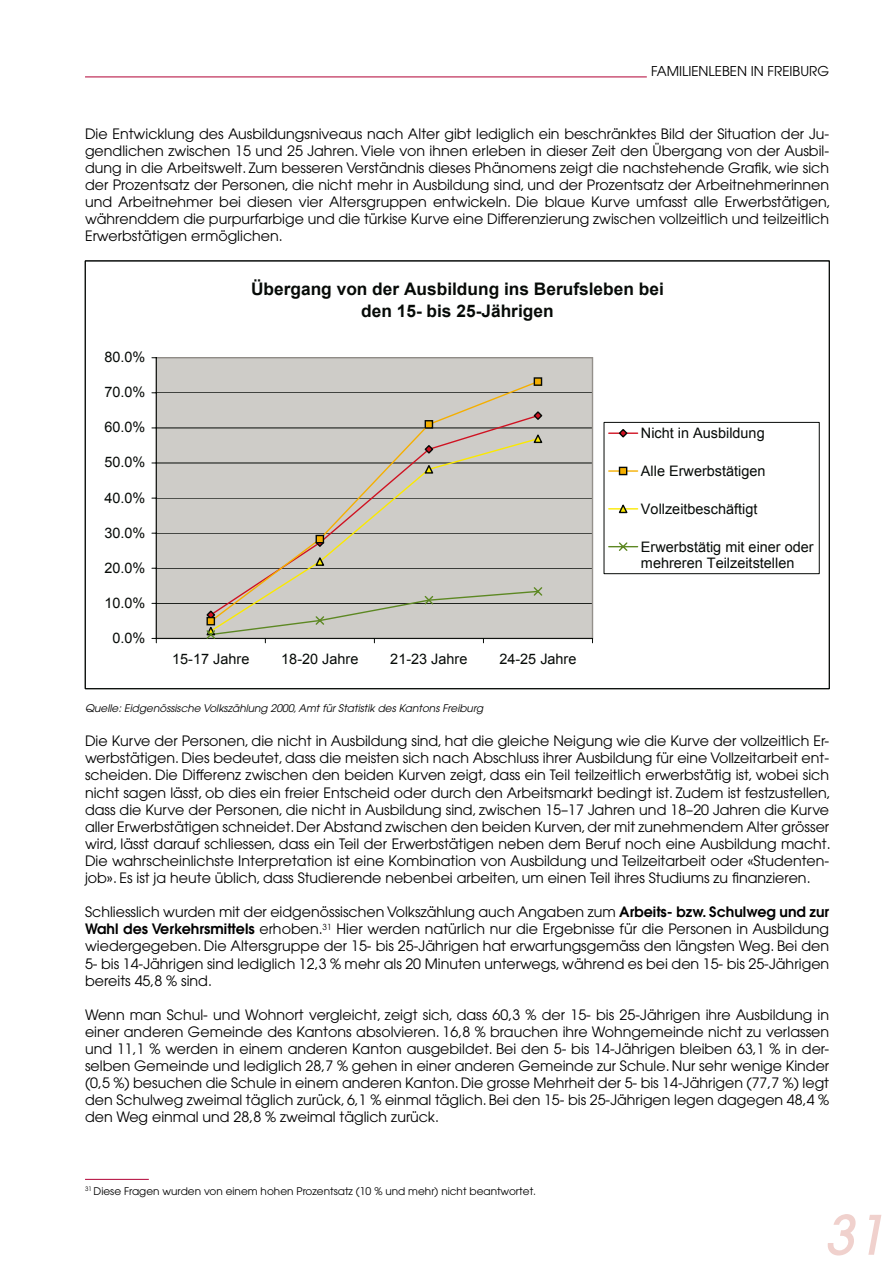
<style>
.page{position:relative;width:893px;height:1263px;background:#fff}
.page>*{position:absolute;margin:0;border:0;box-sizing:border-box;transform-origin:0 0}
.t1{font:italic 500 54px "Avant Garde";color:#f0d1cd}
.t2{font:700 17.25px/21.8px "Arial";color:#060a07;text-align:center}
.t3{font:14.4px/16.5px "Arial";color:#060a07}
.t4{font:14.25px/17.1px "Avant Garde";color:#000;text-align:justify}
.t5{font:13.5px "Avant Garde";color:#000}
.t6{font:10.5px "Avant Garde";color:#000}
.t7{font:italic 10.5px "Avant Garde";color:#000}
.s1{font-weight:600}
</style>
<div class="page">
<hr style="left:85px;top:1179px;width:64px;height:1px;background:#b10034">
<hr style="left:85px;top:77px;width:562px;height:1px;background:#b10034">
<div style="left:156px;top:358px;width:436px;height:280px;background:#ceccc8"></div>
<hr style="left:156px;top:603px;width:436px;height:1px;background:#060a07">
<hr style="left:156px;top:568px;width:436px;height:1px;background:#060a07">
<hr style="left:156px;top:533px;width:436px;height:1px;background:#060a07">
<hr style="left:156px;top:498px;width:436px;height:1px;background:#060a07">
<hr style="left:156px;top:463px;width:436px;height:1px;background:#060a07">
<hr style="left:156px;top:428px;width:436px;height:1px;background:#060a07">
<hr style="left:156px;top:393px;width:436px;height:1px;background:#060a07">
<hr style="left:156px;top:358px;width:1px;height:280px;background:#060a07">
<hr style="left:156px;top:638px;width:436px;height:1px;background:#060a07">
<svg style="left:152px;top:638px;width:5px;height:5px"></svg>
<svg style="left:209px;top:380px;width:331px;height:57px"></svg>
<svg style="left:209px;top:437px;width:331px;height:149px"></svg>
<svg style="left:314px;top:537px;width:11px;height:11px"></svg>
<svg style="left:423px;top:444px;width:11px;height:11px"></svg>
<svg style="left:532px;top:410px;width:11px;height:11px"></svg>
<div style="left:316px;top:535px;width:7px;height:8px;background:#f5af00"></div>
<div style="left:316px;top:535px;width:8px;height:8px;border:1px solid #060a07"></div>
<div style="left:425px;top:421px;width:7px;height:7px;background:#f5af00"></div>
<div style="left:425px;top:420px;width:8px;height:9px;border:1px solid #060a07"></div>
<div style="left:534px;top:378px;width:7px;height:7px;background:#f5af00"></div>
<div style="left:534px;top:377px;width:8px;height:9px;border:1px solid #060a07"></div>
<svg style="left:314px;top:556px;width:12px;height:11px"></svg>
<svg style="left:423px;top:464px;width:12px;height:10px"></svg>
<svg style="left:532px;top:433px;width:11px;height:11px"></svg>
<svg style="left:205px;top:586px;width:339px;height:57px"></svg>
<div style="left:604px;top:422px;width:215px;height:152px;border:1px solid #060a07"></div>
<hr style="left:609px;top:432px;width:29px;height:2px;background:#d01222">
<svg style="left:618px;top:429px;width:11px;height:9px"></svg>
<hr style="left:609px;top:470px;width:29px;height:2px;background:#f5af00">
<div style="left:619px;top:467px;width:8px;height:8px;background:#f5af00"></div>
<div style="left:619px;top:467px;width:8px;height:8px;border:1px solid #060a07"></div>
<svg style="left:609px;top:504px;width:29px;height:10px"></svg>
<svg style="left:608px;top:542px;width:31px;height:9px"></svg>
<p class="t5" style="left:651px;top:64px;width:180px">FAMILIENLEBEN IN FREIBURG</p>
<p class="t4" style="left:85px;top:125px;width:747px">Die Entwicklung des Ausbildungsniveaus nach Alter gibt lediglich ein beschränktes Bild der Situation der Ju&shy;gendlichen zwischen 15 und 25 Jahren. Viele von ihnen erleben in dieser Zeit den Übergang von der Ausbil&shy;dung in die Arbeitswelt. Zum besseren Verständnis dieses Phänomens zeigt die nachstehende Grafik, wie sich der Prozentsatz der Personen, die nicht mehr in Ausbildung sind, und der Prozentsatz der Arbeitnehmerinnen und Arbeitnehmer bei diesen vier Altersgruppen entwickeln. Die blaue Kurve umfasst alle Erwerbstätigen, währenddem die purpurfarbige und die türkise Kurve eine Differenzierung zwischen vollzeitlich und teilzeitlich Erwerbstätigen ermöglichen.</p>
<p class="t3" style="left:104px;top:349px;width:42px">80.0%</p>
<p class="t3" style="left:104px;top:384px;width:42px">70.0%</p>
<p class="t3" style="left:104px;top:419px;width:42px">60.0%</p>
<p class="t3" style="left:104px;top:454px;width:42px">50.0%</p>
<p class="t3" style="left:104px;top:489px;width:42px">40.0%</p>
<p class="t3" style="left:104px;top:524px;width:42px">30.0%</p>
<p class="t3" style="left:104px;top:559px;width:42px">20.0%</p>
<p class="t3" style="left:104px;top:594px;width:42px">10.0%</p>
<p class="t3" style="left:113px;top:629px;width:34px">0.0%</p>
<p class="t2" style="left:251px;top:278px;width:414px">Übergang von der Ausbildung ins Berufsleben bei den 15- bis 25-Jährigen</p>
<p class="t3" style="left:172px;top:650px;width:79px">15-17 Jahre</p>
<p class="t3" style="left:281px;top:650px;width:79px">18-20 Jahre</p>
<p class="t3" style="left:390px;top:650px;width:79px">21-23 Jahre</p>
<p class="t3" style="left:499px;top:650px;width:79px">24-25 Jahre</p>
<p class="t3" style="left:641px;top:425px;width:125px">Nicht in Ausbildung</p>
<p class="t3" style="left:641px;top:463px;width:126px">Alle Erwerbstätigen</p>
<p class="t3" style="left:641px;top:501px;width:118px">Vollzeitbeschäftigt</p>
<p class="t3" style="left:641px;top:538px;width:174px">Erwerbstätig mit einer oder mehreren Teilzeitstellen</p>
<p class="t7" style="left:85px;top:702px;width:400px">Quelle: Eidgenössische Volkszählung 2000, Amt für Statistik des Kantons Freiburg</p>
<p class="t4" style="left:85px;top:732px;width:747px">Die Kurve der Personen, die nicht in Ausbildung sind, hat die gleiche Neigung wie die Kurve der vollzeitlich Er&shy;werbstätigen. Dies bedeutet, dass die meisten sich nach Abschluss ihrer Ausbildung für eine Vollzeitarbeit ent&shy;scheiden. Die Differenz zwischen den beiden Kurven zeigt, dass ein Teil teilzeitlich erwerbstätig ist, wobei sich nicht sagen lässt, ob dies ein freier Entscheid oder durch den Arbeitsmarkt bedingt ist. Zudem ist festzustellen, dass die Kurve der Personen, die nicht in Ausbildung sind, zwischen 15–17 Jahren und 18–20 Jahren die Kurve aller Erwerbstätigen schneidet. Der Abstand zwischen den beiden Kurven, der mit zunehmendem Alter grösser wird, lässt darauf schliessen, dass ein Teil der Erwerbstätigen neben dem Beruf noch eine Ausbildung macht.<br>Die wahrscheinlichste Interpretation ist eine Kombination von Ausbildung und Teilzeitarbeit oder «Studenten&shy;job». Es ist ja heute üblich, dass Studierende nebenbei arbeiten, um einen Teil ihres Studiums zu finanzieren.</p>
<p class="t4" style="left:85px;top:903px;width:746px">Schliesslich wurden mit der eidgenössischen Volkszählung auch Angaben zum <span class="s1">Arbeits- bzw. Schulweg und zur Wahl des Verkehrsmittels</span> erhoben.<sup>31</sup> Hier werden natürlich nur die Ergebnisse für die Personen in Ausbildung wiedergegeben. Die Altersgruppe der 15- bis 25-Jährigen hat erwartungsgemäss den längsten Weg. Bei den 5- bis 14-Jährigen sind lediglich 12,3 % mehr als 20 Minuten unterwegs, während es bei den 15- bis 25-Jährigen bereits 45,8 % sind.</p>
<p class="t4" style="left:85px;top:1006px;width:746px">Wenn man Schul- und Wohnort vergleicht, zeigt sich, dass 60,3 % der 15- bis 25-Jährigen ihre Ausbildung in einer anderen Gemeinde des Kantons absolvieren. 16,8 % brauchen ihre Wohngemeinde nicht zu verlassen und 11,1 % werden in einem anderen Kanton ausgebildet. Bei den 5- bis 14-Jährigen bleiben 63,1 % in der&shy;selben Gemeinde und lediglich 28,7 % gehen in einer anderen Gemeinde zur Schule. Nur sehr wenige Kinder (0,5 %) besuchen die Schule in einem anderen Kanton. Die grosse Mehrheit der 5- bis 14-Jährigen (77,7 %) legt den Schulweg zweimal täglich zurück, 6,1 % einmal täglich. Bei den 15- bis 25-Jährigen legen dagegen 48,4 % den Weg einmal und 28,8 % zweimal täglich zurück.</p>
<p class="t6" style="left:85px;top:1184px;width:453px"><sup>31</sup> Diese Fragen wurden von einem hohen Prozentsatz (10 % und mehr) nicht beantwortet.</p>
<h1 class="t1" style="left:824px;top:1202px;width:61px">31</h1>
</div>
